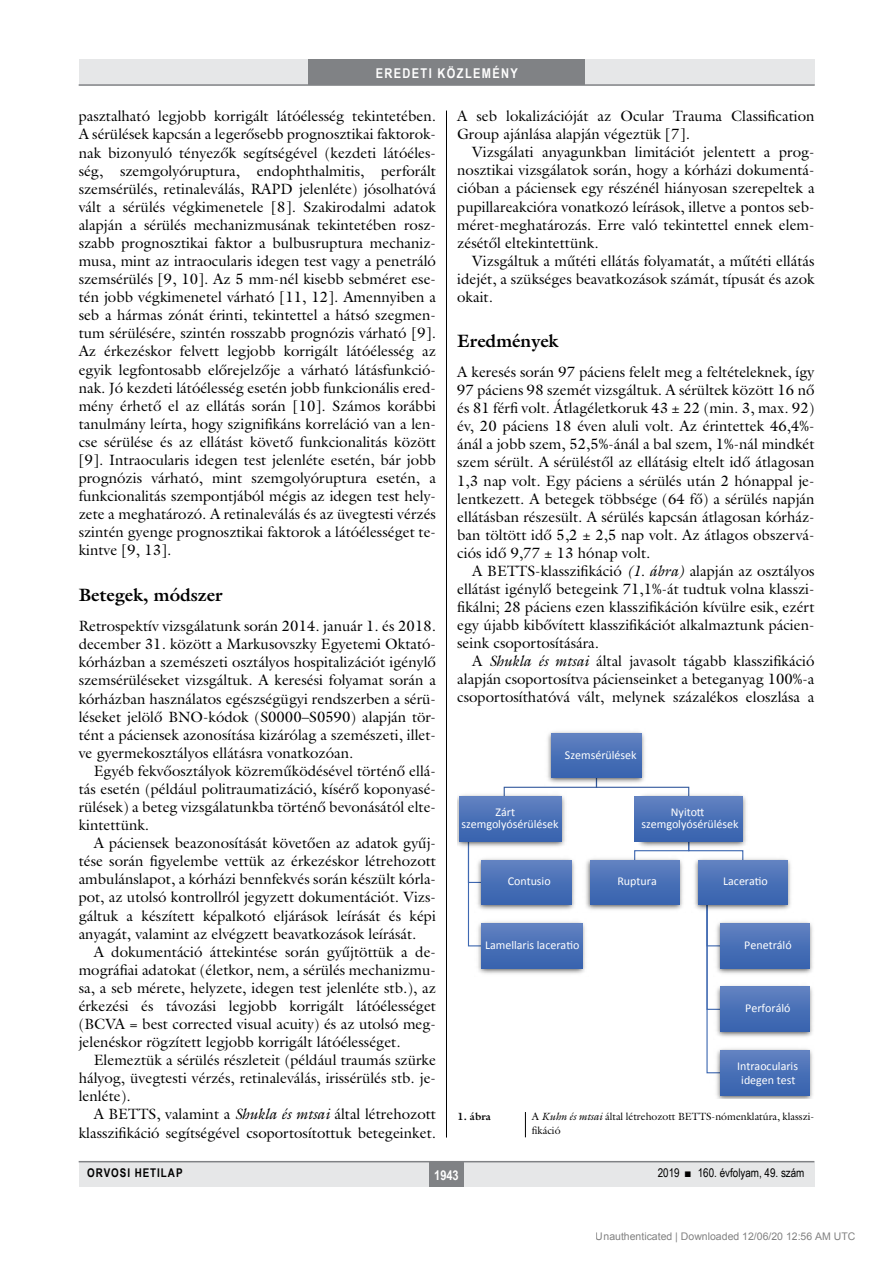
<style>
.page{position:relative;width:893px;height:1263px;background:#fff}
.page>*{position:absolute;margin:0;border:0;box-sizing:border-box;transform-origin:0 0}
.alcimbold{font:700 18px "Galliard Reg";color:#000}
.Body_Text{font:15px/18.1px "Galliard Reg";color:#000;text-align:justify}
.Body_tompa{font:15px/18px "Galliard Reg";color:#000;text-align:justify}
.t1{font:700 13.5px "Arial Narrow";letter-spacing:.1em;color:#fff}
.t2{font:12px/11.6px "Calibri";color:#fff;text-align:center}
.t3{font:12px "Arial Narrow";color:#000}
.t4{font:700 12px "Arial Narrow";letter-spacing:.08em;color:#000}
.kepalairas2{font:10.5px/13.5px "Galliard Reg";color:#000}
.t5{font:10.5px "Arial";color:rgb(0 0 0/.5)}
.kepalairas1{font:700 10.5px "Galliard Reg";color:#000}
.s1{font-style:italic}
</style>
<div class="page">
<div style="left:79px;top:1161px;width:735px;height:25px;background:#e6e7e8"></div>
<div style="left:429px;top:1161px;width:34px;height:25px;background:#808285"></div>
<hr style="left:79px;top:1161px;width:735px;height:1px;background:#808285">
<div style="left:79px;top:60px;width:735px;height:25px;background:#e6e7e8"></div>
<div style="left:308px;top:60px;width:277px;height:25px;background:#808285"></div>
<hr style="left:79px;top:84px;width:736px;height:2px;background:#808285">
<hr style="left:446px;top:111px;width:1px;height:1026px;background:#000">
<svg style="left:706px;top:913px;width:7px;height:161px"></svg>
<svg style="left:634px;top:849px;width:110px;height:6px"></svg>
<svg style="left:467px;top:849px;width:8px;height:98px"></svg>
<svg style="left:503px;top:786px;width:187px;height:6px"></svg>
<img style="left:547px;top:731px;width:98px;height:55px">
<div style="left:552px;top:733px;width:89px;height:45px;background:linear-gradient(to bottom,#6182c1,#3561ad)"></div>
<img style="left:457px;top:792px;width:108px;height:57px">
<div style="left:460px;top:797px;width:101px;height:44px;background:linear-gradient(to bottom,#6081c1,#3762ae)"></div>
<img style="left:475px;top:858px;width:100px;height:52px">
<div style="left:482px;top:860px;width:89px;height:45px;background:linear-gradient(to bottom,#6181c1,#3561ad)"></div>
<img style="left:478px;top:921px;width:107px;height:53px">
<img style="left:472px;top:931px;width:10px;height:35px">
<div style="left:482px;top:923px;width:101px;height:45px;background:linear-gradient(to bottom,#6182c1,#3561ae)"></div>
<img style="left:634px;top:792px;width:112px;height:57px">
<div style="left:635px;top:797px;width:107px;height:44px;background:linear-gradient(to bottom,#6081c1,#3762ae)"></div>
<img style="left:586px;top:855px;width:97px;height:55px">
<div style="left:590px;top:860px;width:89px;height:45px;background:linear-gradient(to bottom,#6181c1,#3561ad)"></div>
<img style="left:694px;top:855px;width:97px;height:58px">
<div style="left:698px;top:860px;width:89px;height:45px;background:linear-gradient(to bottom,#6181c1,#3561ad)"></div>
<img style="left:713px;top:921px;width:100px;height:53px">
<div style="left:720px;top:923px;width:90px;height:45px;background:linear-gradient(to bottom,#6182c1,#3561ae)"></div>
<img style="left:713px;top:985px;width:100px;height:52px">
<div style="left:720px;top:987px;width:90px;height:45px;background:linear-gradient(to bottom,#6181c1,#3561ad)"></div>
<img style="left:718px;top:1048px;width:95px;height:51px">
<img style="left:709px;top:1052px;width:102px;height:47px">
<div style="left:720px;top:1050px;width:90px;height:45px;background:linear-gradient(to bottom,#6182c1,#3561ae)"></div>
<svg style="left:525px;top:1112px;width:1px;height:25px"></svg>
<p class="t1" style="left:376px;top:63px;width:144px">EREDETI KÖZLEMÉNY</p>
<p class="Body_Text" style="left:79px;top:107px;width:359px">pasztalható legjobb korrigált látóélesség tekintetében.<br>A sérülések kapcsán a legerősebb prognosztikai faktorok&shy;nak bizonyuló tényezők segítségével (kezdeti látóéles&shy;ség, szemgolyóruptura, endophthalmitis, perforált szemsérülés, retinaleválás, RAPD jelenléte) jósolhatóvá vált a sérülés végkimenetele [8]. Szakirodalmi adatok alapján a sérülés mechanizmusának tekintetében ros - szabb prognosztikai faktor a bulbusruptura mechaniz&shy;musa, mint az intraocularis idegen test vagy a penetráló szemsérülés [9, 10]. Az 5 mm-nél kisebb sebméret ese&shy;tén jobb végkimenetel várható [11, 12]. Amennyiben a seb a hármas zónát érinti, tekintettel a hátsó szegmen&shy;tum sérülésére, szintén rosszabb prognózis várható [9].<br>Az érkezéskor felvett legjobb korrigált látóélesség az egyik legfontosabb előrejelzője a várható látásfunkció&shy;nak. Jó kezdeti látóélesség esetén jobb funkcionális ered&shy;mény érhető el az ellátás során [10]. Számos korábbi tanulmány leírta, hogy szignifikáns korreláció van a len&shy;cse sérülése és az ellátást követő funkcionalitás között [9]. Intraocularis idegen test jelenléte esetén, bár jobb prognózis várható, mint szemgolyóruptura esetén, a funkcionalitás szempontjából mégis az idegen test hely&shy;zete a meghatározó. A retinaleválás és az üvegtesti vérzés szintén gyenge prognosztikai faktorok a látóélességet te&shy;kintve [9, 13].</p>
<p class="alcimbold" style="left:79px;top:583px;width:145px">Betegek, módszer</p>
<p class="Body_tompa" style="left:79px;top:617px;width:359px">Retrospektív vizsgálatunk során 2014. január 1. és 2018. december 31. között a Markusovszky Egyetemi Oktató&shy;kórházban a szemészeti osztályos hospitalizációt igénylő szemsérüléseket vizsgáltuk. A keresési folyamat során a kórházban használatos egészségügyi rendszerben a sérü&shy;léseket jelölő BNO-kódok (S0000–S0590) alapján tör&shy;tént a páciensek azonosítása kizárólag a szemészeti, illet&shy;ve gyermekosztályos ellátásra vonatkozóan.</p>
<p class="Body_Text" style="left:79px;top:761px;width:359px;text-indent:15px">Egyéb fekvőosztályok közreműködésével történő ellá&shy;tás esetén (például politraumatizáció, kísérő koponyasé&shy;rülések) a beteg vizsgálatunkba történő bevonásától elte&shy;kintettünk.</p>
<p class="Body_Text" style="left:79px;top:834px;width:359px;text-indent:15px">A páciensek beazonosítását követően az adatok gyűj&shy;tése során figyelembe vettük az érkezéskor létrehozott ambulánslapot, a kórházi bennfekvés során készült kórla&shy;pot, az utolsó kontrollról jegyzett dokumentációt. Vizs&shy;gáltuk a készített képalkotó eljárások leírását és képi anyagát, valamint az elvégzett beavatkozások leírását.</p>
<p class="Body_Text" style="left:79px;top:942px;width:359px;text-indent:15px">A dokumentáció áttekintése során gyűjtöttük a de&shy;mográfiai adatokat (életkor, nem, a sérülés mechanizmu&shy;sa, a seb mérete, helyzete, idegen test jelenléte stb.), az érkezési és távozási legjobb korrigált látóélességet (BCVA = best corrected visual acuity) és az utolsó meg&shy;jelenéskor rögzített legjobb korrigált látóélességet.</p>
<p class="Body_Text" style="left:79px;top:1051px;width:359px;text-indent:15px">Elemeztük a sérülés részleteit (például traumás szürke hályog, üvegtesti vérzés, retinaleválás, irissérülés stb. je&shy;lenléte).</p>
<p class="Body_Text" style="left:79px;top:1105px;width:359px;text-align:right">A BETTS, valamint a <span class="s1">Shukla és mtsai</span> által létrehozott klasszifikáció segítségével csoportosítottuk betegeinket.</p>
<p class="Body_Text" style="left:457px;top:107px;width:359px">A seb lokalizációját az Ocular Trauma Classification<br>Group ajánlása alapján végeztük [7].</p>
<p class="Body_Text" style="left:457px;top:143px;width:359px;text-indent:15px">Vizsgálati anyagunkban limitációt jelentett a prog&shy;nosztikai vizsgálatok során, hogy a kórházi dokumentá&shy;cióban a páciensek egy részénél hiányosan szerepeltek a pupillareakcióra vonatkozó leírások, illetve a pontos seb&shy;méret-meghatározás. Erre való tekintettel ennek elem&shy;zésétől eltekintettünk.</p>
<p class="Body_Text" style="left:457px;top:251px;width:359px;text-indent:15px">Vizsgáltuk a műtéti ellátás folyamatát, a műtéti ellátás idejét, a szükséges beavatkozások számát, típusát és azok okait.</p>
<p class="alcimbold" style="left:457px;top:329px;width:103px">Eredmények</p>
<p class="Body_tompa" style="left:457px;top:363px;width:359px">A keresés során 97 páciens felelt meg a feltételeknek, így 97 páciens 98 szemét vizsgáltuk. A sérültek között 16 nő és 81 férfi volt. Átlagéletkoruk 43 ± 22 (min. 3, max. 92) év, 20 páciens 18 éven aluli volt. Az érintettek 46,4%- ánál a jobb szem, 52,5%-ánál a bal szem, 1%-nál mindkét szem sérült. A sérüléstől az ellátásig eltelt idő átlagosan 1,3 nap volt. Egy páciens a sérülés után 2 hónappal je&shy;lentkezett. A betegek többsége (64 fő) a sérülés napján ellátásban részesült. A sérülés kapcsán átlagosan kórház&shy;ban töltött idő 5,2 ± 2,5 nap volt. Az átlagos obszervá&shy;ciós idő 9,77 ± 13 hónap volt.</p>
<p class="Body_Text" style="left:457px;top:561px;width:359px;text-indent:15px">A BETTS-klasszifikáció <span class="s1">(1. ábra)</span> alapján az osztályos ellátást igénylő betegeink 71,1%-át tudtuk volna klasszi&shy;fikálni; 28 páciens ezen klasszifikáción kívülre esik, ezért egy újabb kibővített klasszifikációt alkalmaztunk pácien&shy;seink csoportosítására.</p>
<p class="Body_Text" style="left:457px;top:651px;width:359px;text-indent:15px">A <span class="s1">Shukla és mtsai</span> által javasolt tágabb klasszifikáció alapján csoportosítva pácienseinket a beteganyag 100%-a csoportosíthatóvá vált, melynek százalékos eloszlása a</p>
<p class="t2" style="left:565px;top:749px;width:73px">Szemsérülések</p>
<p class="t2" style="left:461px;top:806px;width:99px;text-align:left;text-indent:34px">Zárt szemgolyósérülések</p>
<p class="t2" style="left:641px;top:806px;width:99px">Nyitott szemgolyósérülések</p>
<p class="t2" style="left:617px;top:876px;width:41px">Ruptura</p>
<p class="t2" style="left:723px;top:876px;width:46px">Laceratio</p>
<p class="t2" style="left:508px;top:876px;width:44px">Contusio</p>
<p class="t2" style="left:744px;top:939px;width:49px">Penetráló</p>
<p class="t2" style="left:485px;top:939px;width:96px">Lamellaris laceratio</p>
<p class="t2" style="left:745px;top:1002px;width:47px">Perforáló</p>
<p class="t2" style="left:737px;top:1059px;width:62px;line-height:13.5px">Intraocularis idegen test</p>
<p class="kepalairas1" style="left:457px;top:1110px;width:35px">1. ábra</p>
<p class="kepalairas2" style="left:532px;top:1110px;width:284px">A <span class="s1">Kuhn és mtsai</span> által létrehozott BETTS-nómenklatúra, klasszi&shy;fikáció</p>
<p class="t4" style="left:87px;top:1164px;width:97px">ORVOSI HETILAP</p>
<p class="t1" style="left:434px;top:1165px;width:26px">1943</p>
<p class="t3" style="left:658px;top:1164px;width:148px">2019 ■ 160. évfolyam, 49. szám</p>
<p class="t5" style="left:596px;top:1231px;width:261px">Unauthenticated | Downloaded 12/06/20 12:56 AM UTC</p>
</div>
